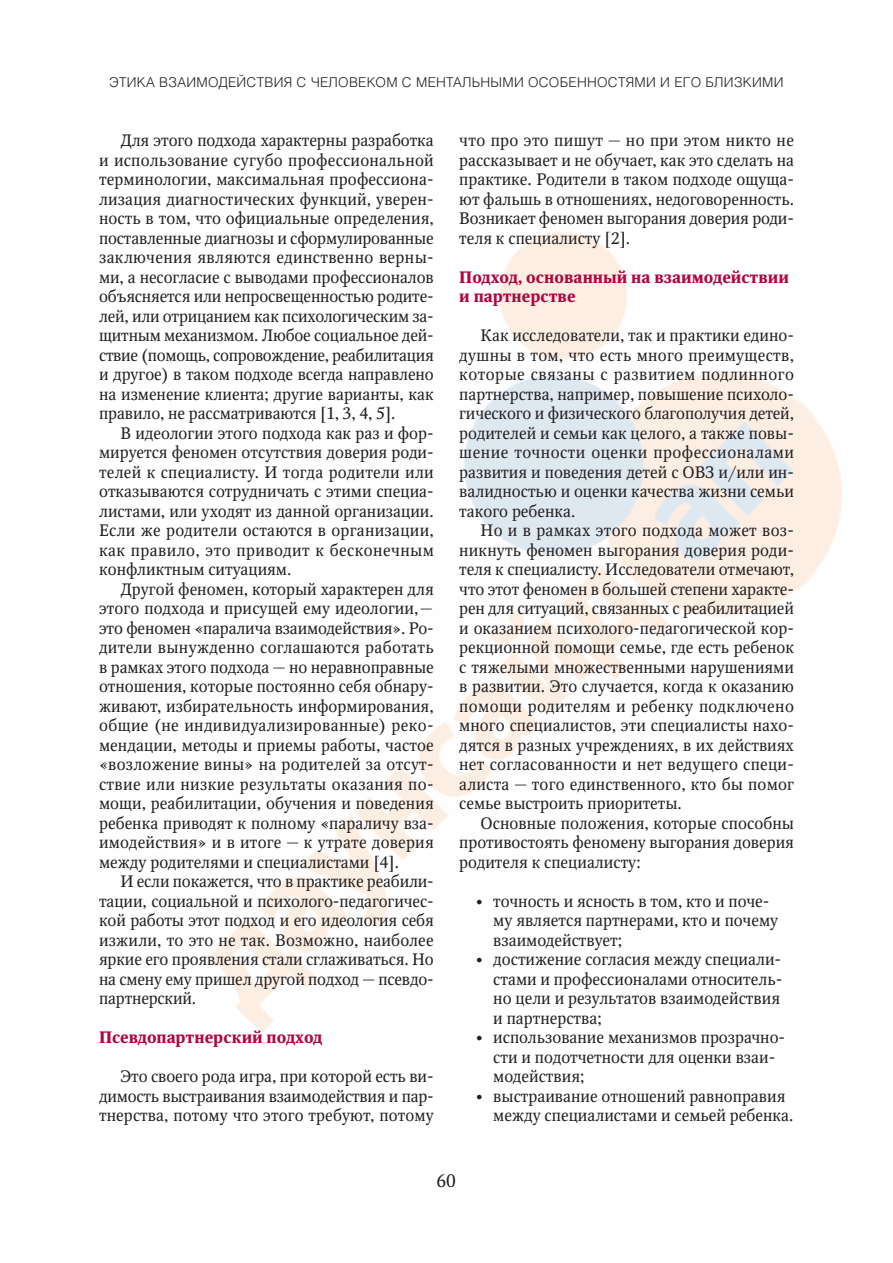
<style>
.page{position:relative;width:893px;height:1263px;background:#fff}
.page>*{position:absolute;margin:0;border:0;box-sizing:border-box;transform-origin:0 0}
.t1{font:18px "Octava";color:#231f20}
.t2{font:16.5px/19.5px "Octava";color:#231f20;text-align:justify}
.t3{font:700 16.5px/19.5px "Octava";color:#b00540}
.t4{font:13.5px "Helios Light C";letter-spacing:.02em;color:#231f20}
</style>
<div class="page">
<img style="left:209px;top:232px;width:633px;height:801px">
<p class="t4" style="left:109px;top:77px;width:676px">ЭТИКА ВЗАИМОДЕЙСТВИЯ С ЧЕЛОВЕКОМ С МЕНТАЛЬНЫМИ ОСОБЕННОСТЯМИ И ЕГО БЛИЗКИМИ</p>
<p class="t2" style="left:99px;top:133px;width:336px;text-indent:21px">Для этого подхода характерны разработка и использование сугубо профессиональной терминологии, максимальная профессиона&shy;лизация диагностических функций, уверен&shy;ность в том, что официальные определения, поставленные диагнозы и сформулированные заключения являются единственно верны&shy;ми, а несогласие с выводами профессионалов объясняется или непросвещенностью родите&shy;лей, или отрицанием как психологическим за&shy;щитным механизмом. Любое социальное дей&shy;ствие (помощь, сопровождение, реабилитация и другое) в таком подходе всегда направлено на изменение клиента; другие варианты, как правило, не рассматриваются [1, 3, 4, 5].</p>
<p class="t2" style="left:99px;top:425px;width:336px;text-indent:21px">В идеологии этого подхода как раз и фор&shy;мируется феномен отсутствия доверия роди&shy;телей к специалисту. И тогда родители или отказываются сотрудничать с этими специа&shy;листами, или уходят из данной организации.<br>Если же родители остаются в организации, как правило, это приводит к бесконечным конфликтным ситуациям.</p>
<p class="t2" style="left:99px;top:581px;width:336px;text-indent:21px">Другой феномен, который характерен для этого подхода и присущей ему идеологии,— это феномен «паралича взаимодействия». Ро&shy;дители вынужденно соглашаются работать в рамках этого подхода — но неравноправные отношения, которые постоянно себя обнару&shy;живают, избирательность информирования, общие (не индивидуализированные) реко&shy;мендации, методы и приемы работы, частое «возложение вины» на родителей за отсут&shy;ствие или низкие результаты оказания по&shy;мощи, реабилитации, обучения и поведения ребенка приводят к полному «параличу вза&shy;имодействия» и в итоге — к утрате доверия между родителями и специалистами [4].</p>
<p class="t2" style="left:99px;top:874px;width:336px;text-indent:21px">И если покажется, что в практике реабили&shy;тации, социальной и психолого- пе да го ги чес&shy;кой работы этот подход и его идеология себя изжили, то это не так. Возможно, наиболее яркие его проявления стали сглаживаться. Но на смену ему пришел другой подход — псевдо&shy;партнерский.</p>
<p class="t3" style="left:99px;top:1030px;width:225px">Псевдопартнерский подход</p>
<p class="t2" style="left:99px;top:1069px;width:336px;text-indent:21px">Это своего рода игра, при которой есть ви&shy;димость выстраивания взаимодействия и пар&shy;тнерства, потому что этого требуют, потому</p>
<p class="t2" style="left:459px;top:133px;width:336px">что про это пишут — но при этом никто не рассказывает и не обучает, как это сделать на практике. Родители в таком подходе ощуща&shy;ют фальшь в отношениях, недоговоренность.<br>Возникает феномен выгорания доверия роди&shy;теля к специалисту [2].</p>
<p class="t3" style="left:459px;top:269px;width:331px">Подход, основанный на взаимодействии и партнерстве</p>
<p class="t2" style="left:459px;top:328px;width:336px;text-indent:21px">Как исследователи, так и практики едино&shy;душны в том, что есть много преимуществ, которые связаны с развитием подлинного партнерства, например, повышение психоло&shy;гического и физического благополучия детей, родителей и семьи как целого, а также повы&shy;шение точности оценки профессионалами развития и поведения детей с ОВЗ и/или ин&shy;валидностью и оценки качества жизни семьи такого ребенка.</p>
<p class="t2" style="left:459px;top:523px;width:336px;text-indent:21px">Но и в рамках этого подхода может воз&shy;никнуть феномен выгорания доверия роди&shy;теля к специалисту. Исследователи отмечают, что этот феномен в большей степени характе&shy;рен для ситуаций, связанных с реабилитацией и оказанием психолого- педагогической кор&shy;рекционной помощи семье, где есть ребенок с тяжелыми множественными нарушениями в развитии. Это случается, когда к оказанию помощи родителям и ребенку подключено много специалистов, эти специалисты нахо&shy;дятся в разных учреждениях, в их действиях нет согласованности и нет ведущего специ&shy;алиста — того единственного, кто бы помог семье выстроить приоритеты.</p>
<p class="t2" style="left:459px;top:815px;width:336px;text-indent:21px">Основные положения, которые способны противостоять феномену выгорания доверия родителя к специалисту:</p>
<p class="t2" style="left:493px;top:893px;width:286px;text-align:left;text-indent:-21px">• точность и ясность в том, кто и поче&shy;му является партнерами, кто и почему взаимодействует;</p>
<p class="t2" style="left:493px;top:952px;width:290px;text-align:left;text-indent:-21px">• достижение согласия между специали&shy;стами и профессионалами относитель&shy;но цели и результатов взаимодействия и партнерства;</p>
<p class="t2" style="left:493px;top:1030px;width:293px;text-align:left;text-indent:-21px">• использование механизмов прозрачно&shy;сти и подотчетности для оценки взаи&shy;модействия;</p>
<p class="t2" style="left:493px;top:1088px;width:302px;text-indent:-21px">• выстраивание отношений равноправия между специалистами и семьей ребенка.</p>
<p class="t1" style="left:437px;top:1174px;width:21px">60</p>
</div>
